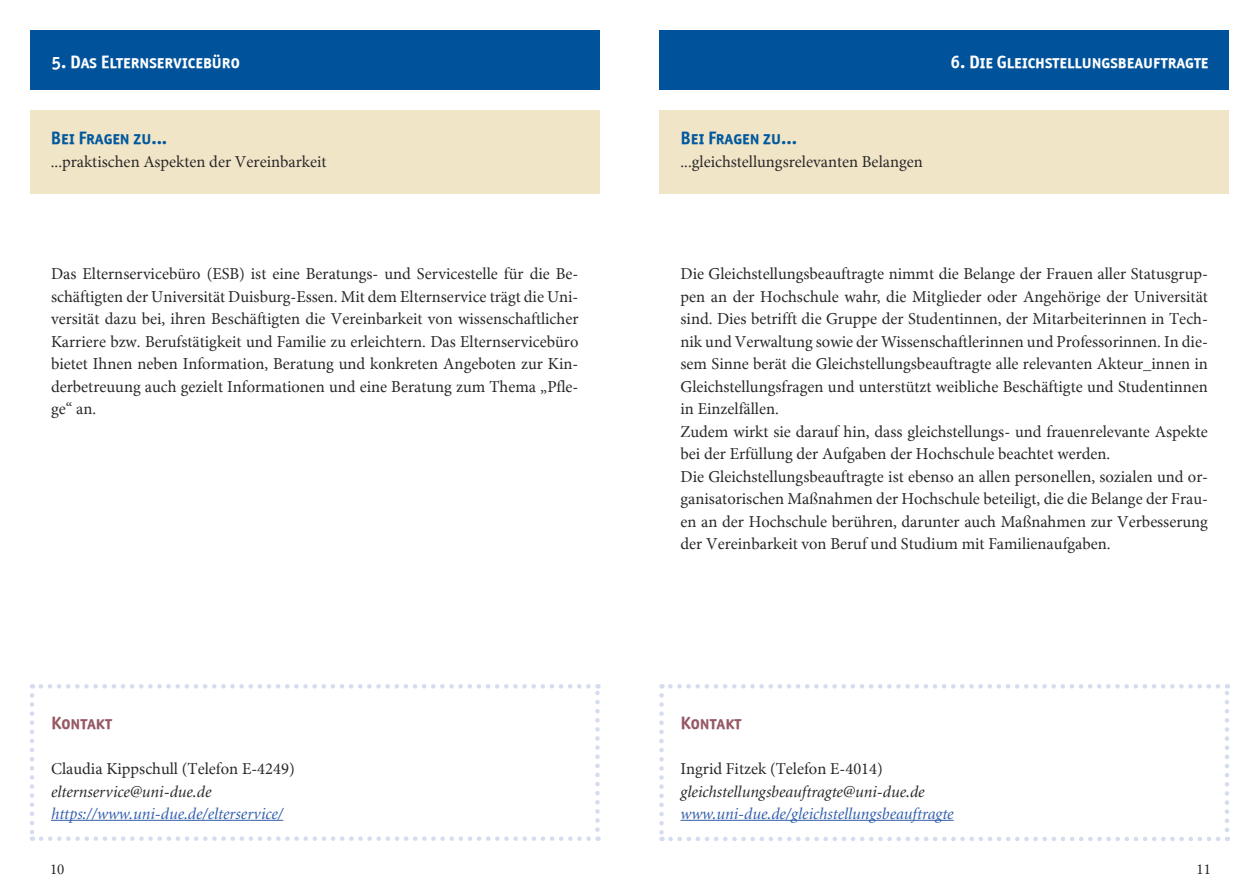
<style>
.page{position:relative;width:1259px;height:893px;background:#fff}
.page>*{position:absolute;margin:0;border:0;box-sizing:border-box;transform-origin:0 0}
.t1{font:18px "Officina San SCITCTT Bold";color:#fff}
.t2{font:18px "Officina San SCITCTT Bold";color:#00589e}
.t3{font:18px "Officina San SCITCTT Bold";color:#965964}
.t4{font:16.5px/22.5px "Minion";color:#292829;text-align:justify}
.t5{font:italic 16.5px "Minion";color:#325eac}
.t6{font:italic 16.5px "Minion";color:#292829}
.t7{font:15px "Minion";color:#292829}
</style>
<div class="page">
<div style="left:659px;top:30px;width:570px;height:59px;background:#00539b"></div>
<div style="left:30px;top:30px;width:570px;height:59px;background:#00539b"></div>
<div style="left:659px;top:110px;width:570px;height:84px;background:#f1e5c7"></div>
<div style="left:30px;top:110px;width:570px;height:83px;background:#f1e5c7"></div>
<svg style="left:30px;top:695px;width:4px;height:146px"></svg>
<svg style="left:41px;top:836px;width:557px;height:5px"></svg>
<svg style="left:595px;top:684px;width:5px;height:146px"></svg>
<svg style="left:32px;top:684px;width:556px;height:5px"></svg>
<hr style="left:51px;top:820px;width:232px;height:1px;background:#325eac">
<svg style="left:659px;top:695px;width:5px;height:146px"></svg>
<svg style="left:670px;top:837px;width:558px;height:4px"></svg>
<svg style="left:1225px;top:684px;width:4px;height:146px"></svg>
<svg style="left:661px;top:684px;width:557px;height:5px"></svg>
<hr style="left:680px;top:820px;width:273px;height:1px;background:#325eac">
<p class="t1" style="left:51px;top:51px;width:190px">5. Das Elternservicebüro</p>
<p class="t2" style="left:51px;top:127px;width:118px">Bei Fragen zu...</p>
<p class="t4" style="left:51px;top:150px;width:277px">...praktischen Aspekten der Vereinbarkeit</p>
<p class="t4" style="left:51px;top:262px;width:529px">Das Elternservicebüro (ESB) ist eine Beratungs- und Servicestelle für die Be&shy;schäftigten der Universität Duisburg-Essen. Mit dem Elternservice trägt die Uni&shy;versität dazu bei, ihren Beschäftigten die Vereinbarkeit von wissenschaftlicher Karriere bzw. Berufstätigkeit und Familie zu erleichtern. Das Elternservicebüro bietet Ihnen neben Information, Beratung und konkreten Angeboten zur Kin&shy;derbetreuung auch gezielt Informationen und eine Beratung zum Thema „Pfle&shy;ge“ an.</p>
<p class="t3" style="left:51px;top:712px;width:62px">Kontakt</p>
<p class="t4" style="left:51px;top:757px;width:245px">Claudia Kippschull (Telefon E-4249)</p>
<p class="t6" style="left:51px;top:783px;width:162px">elternservice@uni-due.de</p>
<p class="t5" style="left:51px;top:806px;width:234px">https://www.uni-due.de/elterservice/</p>
<p class="t2" style="left:680px;top:127px;width:118px">Bei Fragen zu...</p>
<p class="t4" style="left:680px;top:150px;width:244px">...gleichstellungsrelevanten Belangen</p>
<p class="t1" style="left:950px;top:51px;width:259px">6. Die Gleichstellungsbeauftragte</p>
<p class="t4" style="left:680px;top:262px;width:529px;text-align:left">Die Gleichstellungsbeauftragte nimmt die Belange der Frauen aller Statusgrup&shy;pen an der Hochschule wahr, die Mitglieder oder Angehörige der Universität sind. Dies betrifft die Gruppe der Studentinnen, der Mitarbeiterinnen in Tech&shy;nik und Verwaltung sowie der Wissenschaftlerinnen und Professorinnen. In die&shy;sem Sinne berät die Gleichstellungsbeauftragte alle relevanten Akteur_innen in Gleichstellungsfragen und unterstützt weibliche Beschäftigte und Studentinnen in Einzelfällen.<br>Zudem wirkt sie darauf hin, dass gleichstellungs- und frauenrelevante Aspekte bei der Erfüllung der Aufgaben der Hochschule beachtet werden.<br>Die Gleichstellungsbeauftragte ist ebenso an allen personellen, sozialen und or&shy;ganisatorischen Maßnahmen der Hochschule beteiligt, die die Belange der Frau&shy;en an der Hochschule berühren, darunter auch Maßnahmen zur Verbesserung der Vereinbarkeit von Beruf und Studium mit Familienaufgaben.</p>
<p class="t3" style="left:680px;top:712px;width:62px">Kontakt</p>
<p class="t4" style="left:680px;top:757px;width:204px">Ingrid Fitzek (Telefon E-4014)</p>
<p class="t6" style="left:680px;top:783px;width:245px">gleichstellungsbeauftragte@uni-due.de</p>
<p class="t5" style="left:680px;top:806px;width:274px">www.uni-due.de/gleichstellungsbeauftragte</p>
<p class="t7" style="left:50px;top:860px;width:16px">10</p>
<p class="t7" style="left:1196px;top:860px;width:16px">11</p>
</div>
